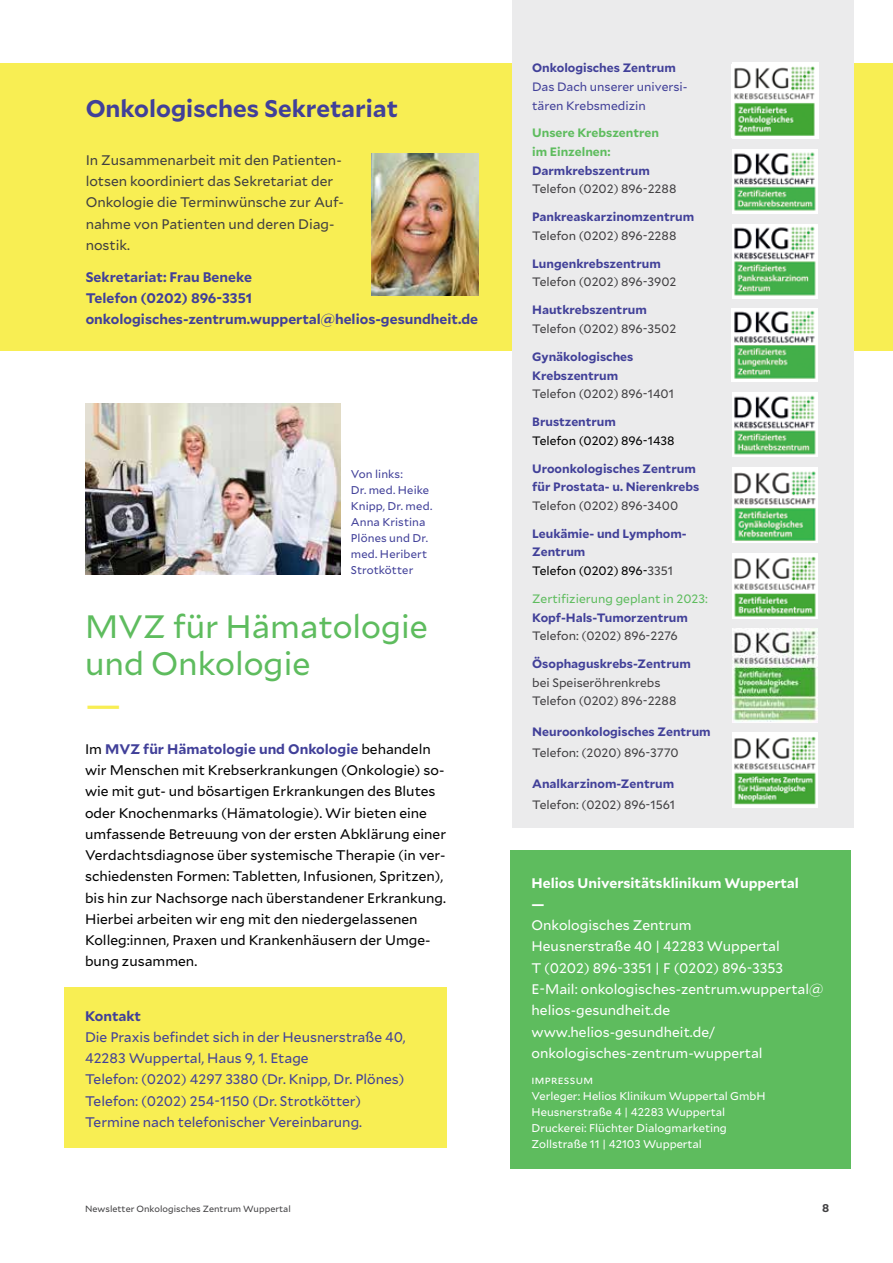
<style>
.page{position:relative;width:893px;height:1263px;background:#fff}
.page>*{position:absolute;margin:0;border:0;box-sizing:border-box;transform-origin:0 0}
.t1{font:39.15px "Mallory";color:#f8ee53}
.t2{font:32.4px/37.2px "Mallory";color:#5ebc5e}
.t3{font:700 24px "Mallory";color:#414099}
.t4{font:13.8px/21.3px "Mallory";color:#000}
.t5{font:13.8px/21.3px "Mallory";color:#fff}
.t6{font:13.8px/21.3px "Mallory";color:#414099}
.t7{font:13.8px/21.3px "Mallory";color:#414042}
.t8{font:700 13.8px/21.3px "Mallory";color:#414099}
.t9{font:700 13.8px/21.3px "Mallory";color:#fff}
.t10{font:700 12.15px/18.6px "Mallory";color:#414099}
.t11{font:12.15px/18.6px "Mallory";letter-spacing:-.005em;color:#414042}
.t12{font:12.15px/18.6px "Mallory";color:#414099}
.t13{font:700 12.15px/18.6px "Mallory";color:#5ebc5e}
.t14{font:12.15px "Mallory";color:#5ebc5e}
.t15{font:12.15px "Mallory";letter-spacing:-.005em;color:#000}
.t16{font:11.25px/15.9px "Mallory";color:#fff}
.t17{font:11.25px/15.9px "Mallory";letter-spacing:.01em;color:#414099}
.t18{font:700 11.25px "Mallory";color:#414042}
.t19{font:9px "Mallory";letter-spacing:.005em;color:#414042}
.s1{font-weight:700;color:#414099}
.s2{font-weight:400;color:#000}
.s3{font-weight:400;color:#414042}
</style>
<div class="page">
<div style="left:510px;top:850px;width:340px;height:319px;background:#5ebc5e"></div>
<div style="left:0;top:64px;width:893px;height:287px;background:#f8ee53"></div>
<div style="left:512px;top:0;width:342px;height:827px;background:#ebebec"></div>
<img style="left:732px;top:150px;width:86px;height:64px">
<img style="left:732px;top:308px;width:86px;height:73px">
<img style="left:732px;top:224px;width:86px;height:74px">
<div style="left:732px;top:63px;width:87px;height:76px;background:#fff"></div>
<img style="left:734px;top:66px;width:81px;height:70px">
<img style="left:85px;top:404px;width:255px;height:170px">
<div style="left:732px;top:468px;width:86px;height:75px;background:#fff"></div>
<img style="left:734px;top:471px;width:82px;height:70px">
<img style="left:732px;top:554px;width:86px;height:64px">
<img style="left:732px;top:629px;width:86px;height:93px">
<div style="left:732px;top:733px;width:86px;height:75px;background:#fff"></div>
<img style="left:734px;top:737px;width:82px;height:68px">
<img style="left:732px;top:392px;width:86px;height:65px">
<div style="left:64px;top:987px;width:382px;height:161px;background:#f8ee53"></div>
<img style="left:371px;top:153px;width:107px;height:143px">
<h3 class="t3" style="left:86px;top:90px;width:314px">Onkologisches Sekretariat</h3>
<p class="t7" style="left:86px;top:149px;width:260px">In Zusammenarbeit mit den Patienten&shy;lotsen koordiniert das Sekretariat der<br>Onkologie die Terminwünsche zur Auf&shy;nahme von Patienten und deren Diag&shy;nostik.</p>
<p class="t8" style="left:86px;top:265px;width:394px">Sekretariat: Frau Beneke<br>Telefon (0202) 896-3351 onkologisches-zentrum.wuppertal@helios-gesundheit.de</p>
<p class="t17" style="left:351px;top:466px;width:83px">Von links:<br>Dr. med. Heike<br>Knipp, Dr. med.<br>Anna Kristina<br>Plönes und Dr. med. Heribert<br>Strotkötter</p>
<h2 class="t2" style="left:85px;top:606px;width:344px">MVZ für Hämatologie und Onkologie</h2>
<h1 class="t1" style="left:85px;top:676px;width:38px">—</h1>
<p class="t4" style="left:85px;top:738px;width:363px">Im <span class="s1">MVZ für Hämatologie und Onkologie</span> behandeln wir Menschen mit Krebserkrankungen (Onkologie) so&shy;wie mit gut- und bösartigen Erkrankungen des Blutes oder Knochenmarks (Hämatologie). Wir bieten eine umfassende Betreuung von der ersten Abklärung einer Verdachtsdiagnose über systemische Therapie (in ver&shy;schiedensten Formen: Tabletten, Infusionen, Spritzen), bis hin zur Nachsorge nach überstandener Erkrankung.<br>Hierbei arbeiten wir eng mit den niedergelassenen Kolleg:innen, Praxen und Krankenhäusern der Umge&shy;bung zusammen.</p>
<p class="t8" style="left:85px;top:1004px;width:58px">Kontakt</p>
<p class="t6" style="left:85px;top:1025px;width:322px">Die Praxis befindet sich in der Heusnerstraße 40, 42283 Wuppertal, Haus 9, 1. Etage<br>Telefon: (0202) 4297 3380 (Dr. Knipp, Dr. Plönes)<br>Telefon: (0202) 254-1150 (Dr. Strotkötter)<br>Termine nach telefonischer Vereinbarung.</p>
<p class="t19" style="left:85px;top:1202px;width:207px">Newsletter Onkologisches Zentrum Wuppertal</p>
<p class="t10" style="left:532px;top:58px;width:145px">Onkologisches Zentrum</p>
<p class="t12" style="left:532px;top:77px;width:157px">Das Dach unserer universi&shy;tären Krebsmedizin</p>
<p class="t13" style="left:532px;top:123px;width:128px">Unsere Krebszentren im Einzelnen:</p>
<p class="t10" style="left:532px;top:160px;width:119px">Darmkrebszentrum</p>
<p class="t11" style="left:532px;top:179px;width:146px">Telefon (0202) 896-2288</p>
<p class="t10" style="left:532px;top:207px;width:163px">Pankreaskarzinomzentrum</p>
<p class="t11" style="left:532px;top:226px;width:146px">Telefon (0202) 896-2288</p>
<p class="t10" style="left:532px;top:253px;width:130px">Lungenkrebszentrum</p>
<p class="t11" style="left:532px;top:272px;width:146px">Telefon (0202) 896-3902</p>
<p class="t10" style="left:532px;top:300px;width:116px">Hautkrebszentrum</p>
<p class="t11" style="left:532px;top:319px;width:146px">Telefon (0202) 896-3502</p>
<p class="t10" style="left:532px;top:347px;width:103px">Gynäkologisches<br>Krebszentrum</p>
<p class="t11" style="left:532px;top:384px;width:143px">Telefon (0202) 896-1401</p>
<p class="t10" style="left:532px;top:412px;width:85px">Brustzentrum</p>
<p class="t15" style="left:532px;top:432px;width:144px">Telefon (0202) 896-1438</p>
<p class="t10" style="left:532px;top:458px;width:169px">Uroonkologisches Zentrum für Prostata- u. Nierenkrebs</p>
<p class="t11" style="left:532px;top:496px;width:148px">Telefon (0202) 896-3400</p>
<p class="t10" style="left:532px;top:523px;width:156px">Leukämie- und Lymphom-<br>Zentrum<br><span class="s2">Telefon (0202) 896-</span><span class="s3">3351</span></p>
<p class="t14" style="left:532px;top:590px;width:177px">Zertifizierung geplant in 2023:</p>
<p class="t10" style="left:532px;top:607px;width:157px">Kopf-Hals-Tumorzentrum</p>
<p class="t11" style="left:532px;top:626px;width:147px">Telefon: (0202) 896-2276</p>
<p class="t10" style="left:532px;top:654px;width:160px">Ösophaguskrebs-Zentrum</p>
<p class="t11" style="left:532px;top:673px;width:146px">bei Speiseröhrenkrebs<br>Telefon (0202) 896-2288</p>
<p class="t10" style="left:532px;top:722px;width:180px">Neuroonkologisches Zentrum</p>
<p class="t11" style="left:532px;top:743px;width:148px">Telefon: (2020) 896-3770</p>
<p class="t10" style="left:532px;top:773px;width:144px">Analkarzinom-Zentrum</p>
<p class="t11" style="left:532px;top:795px;width:144px">Telefon: (0202) 896-1561</p>
<p class="t9" style="left:531px;top:871px;width:269px">Helios Universitätsklinikum Wuppertal —</p>
<p class="t5" style="left:531px;top:914px;width:293px">Onkologisches Zentrum<br>Heusnerstraße 40 | 42283 Wuppertal<br>T (0202) 896-3351 | F (0202) 896-3353<br>E-Mail: onkologisches-zentrum.wuppertal@ helios-gesundheit.de www.helios-gesundheit.de/ onkologisches-zentrum-wuppertal</p>
<p class="t16" style="left:531px;top:1072px;width:236px">impressum<br>Verleger: Helios Klinikum Wuppertal GmbH<br>Heusnerstraße 4 | 42283 Wuppertal<br>Druckerei: Flüchter Dialogmarketing<br>Zollstraße 11 | 42103 Wuppertal</p>
<p class="t18" style="left:822px;top:1199px;width:9px">8</p>
</div>
